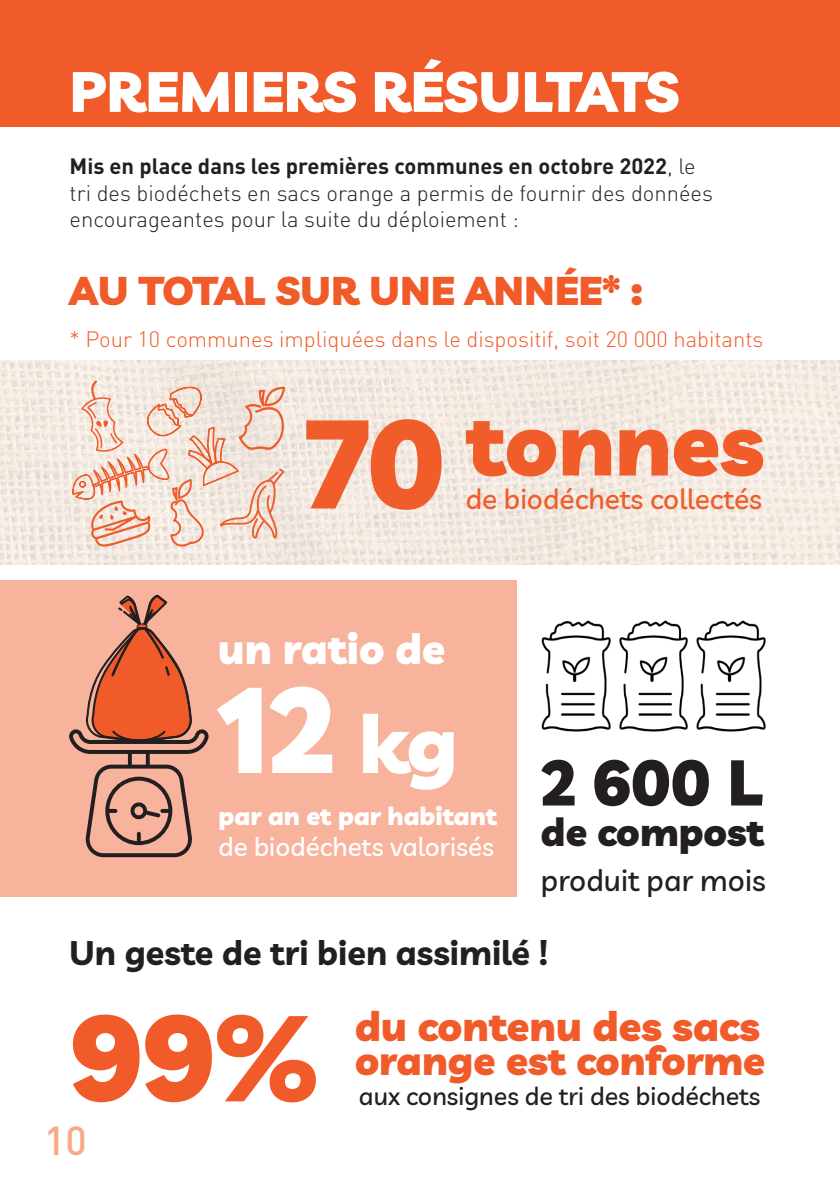
<style>
.page{position:relative;width:840px;height:1191px;background:#fff}
.page>*{position:absolute;margin:0;border:0;box-sizing:border-box;transform-origin:0 0}
.t1{font:900 124px "Livvic";color:#f05c2a}
.t2{font:900 120px "Livvic";color:#fff}
.t3{font:900 120px "Livvic";color:#f15b2a}
.t4{font:900 88px "Livvic";color:#f05c2a}
.t5{font:900 63.6px "Livvic";color:#231f20}
.t6{font:900 56px "Livvic";color:#fff}
.t7{font:900 42px "Livvic";color:#fff}
.t8{font:900 41px "Livvic";color:#f15b2a}
.t9{font:900 40px "Livvic";color:#f15b2a}
.t10{font:500 40px "DINOT";color:#f8aa84}
.t11{font:900 39px "Livvic";color:#231f20}
.t12{font:700 34px "Livvic";color:#231f20}
.t13{font:500 29.8px "Livvic";color:#231f20}
.t14{font:500 28px "Livvic";color:#f05c2a}
.t15{font:500 26px "Livvic";color:#fff}
.t16{font:500 25px "Livvic";color:#231f20}
.t17{font:900 25px "Livvic";color:#fff}
.t18{font:300 22px/26.4px "DINOT";color:#231f20}
.t19{font:300 22px "DINOT";color:#f05c2a}
.s1{font-weight:700}
.s2{font-size:80px}
</style>
<div class="page">
<div style="left:0;top:580px;width:516px;height:316px;background:#f8b39d"></div>
<img style="left:0;top:360px;width:839px;height:204px">
<div style="left:0;top:0;width:839px;height:127px;background:#f15b2a"></div>
<svg style="left:69px;top:594px;width:140px;height:263px"></svg>
<img style="left:516px;top:604px;width:95px;height:138px">
<img style="left:696px;top:620px;width:70px;height:112px">
<img style="left:619px;top:620px;width:69px;height:112px">
<svg style="left:71px;top:373px;width:214px;height:175px"></svg>
<p class="t6" style="left:69px;top:46px;width:611px">PREMIERS RÉSULTATS</p>
<p class="t18" style="left:69px;top:152px;width:644px"><span class="s1">Mis en place dans les premières communes en octobre 2022</span>, le tri des biodéchets en sacs orange a permis de fournir des données encourageantes pour la suite du déploiement :</p>
<p class="t9" style="left:69px;top:258px;width:575px">AU TOTAL SUR UNE ANNÉE* :</p>
<p class="t19" style="left:69px;top:324px;width:695px">* Pour 10 communes impliquées dans le dispositif, soit 20 000 habitants</p>
<p class="t1" style="left:306px;top:363px;width:140px">70</p>
<p class="t4" style="left:465px;top:372px;width:300px">tonnes</p>
<p class="t14" style="left:465px;top:478px;width:298px">de biodéchets collectés</p>
<p class="t7" style="left:218px;top:615px;width:228px">un ratio de</p>
<p class="t2" style="left:218px;top:632px;width:241px">12 <span class="s2">kg</span></p>
<p class="t17" style="left:218px;top:795px;width:280px">par an et par habitant</p>
<p class="t15" style="left:218px;top:827px;width:277px">de biodéchets valorisés</p>
<p class="t5" style="left:540px;top:731px;width:223px">2 600 L</p>
<p class="t11" style="left:540px;top:800px;width:224px">de compost</p>
<p class="t13" style="left:540px;top:857px;width:226px">produit par mois</p>
<p class="t12" style="left:69px;top:926px;width:480px">Un geste de tri bien assimilé !</p>
<p class="t3" style="left:70px;top:960px;width:250px">99%</p>
<h3 class="t10" style="left:44px;top:1113px;width:44px">10</h3>
<p class="t8" style="left:355px;top:993px;width:406px">du contenu des sacs</p>
<p class="t9" style="left:355px;top:1028px;width:411px">orange est conforme</p>
<p class="t16" style="left:359px;top:1077px;width:402px">aux consignes de tri des biodéchets</p>
</div>
